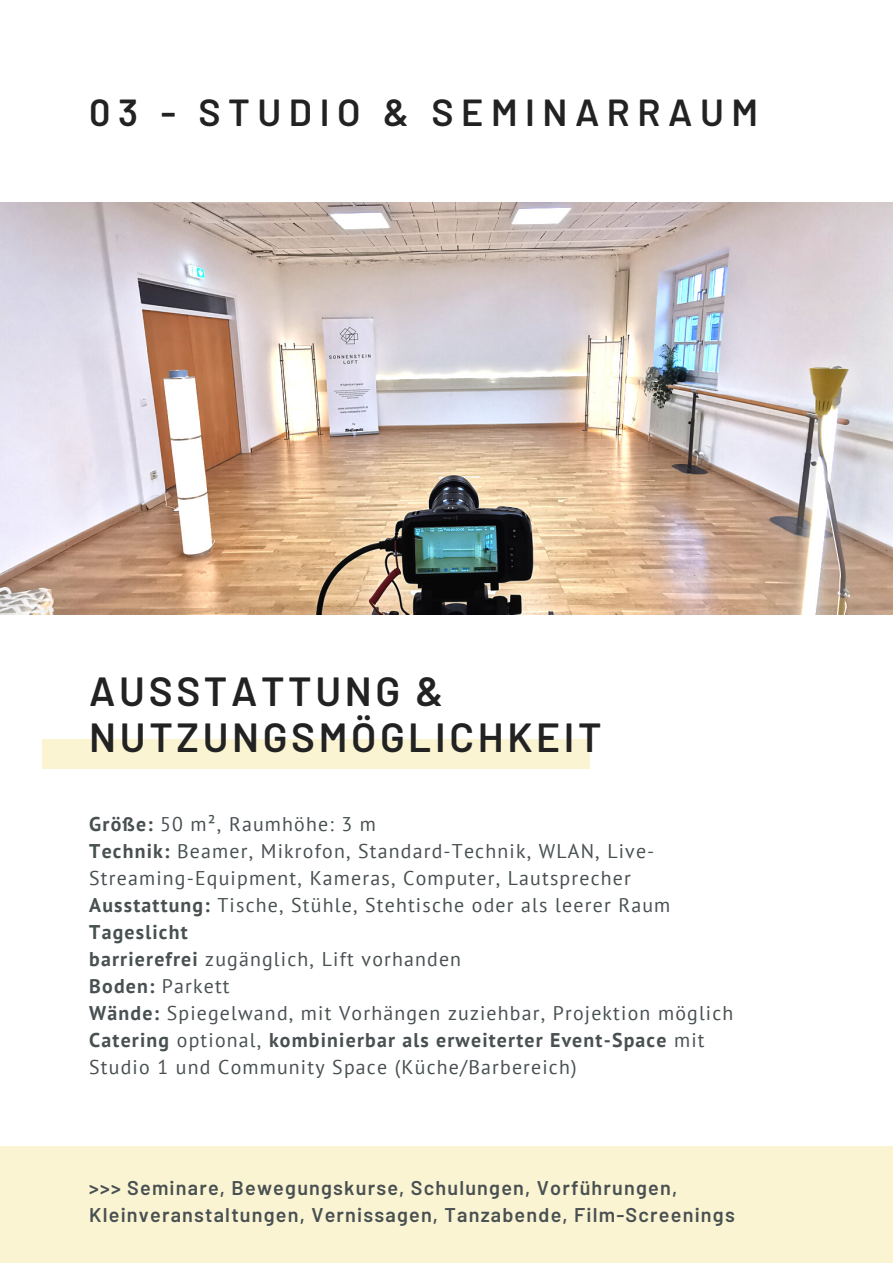
<style>
.page{position:relative;width:893px;height:1264px;background:#fff}
.page>*{position:absolute;margin:0;border:0;box-sizing:border-box;transform-origin:0 0}
.t1{font:600 40.65px/46px "Barlow";letter-spacing:.09em;color:#222}
.t2{font:600 37.65px "Barlow";letter-spacing:.2em;color:#222}
.t3{font:19.8px/27px "PT Sans";letter-spacing:.06em;color:#495052}
.t4{font:600 19.8px/27px "Barlow";letter-spacing:.06em;color:#495052}
.s1{font-weight:700}
</style>
<div class="page">
<div style="left:42px;top:739px;width:547px;height:29px;background:#faf4d2"></div>
<div style="left:0;top:1146px;width:892px;height:116px;background:#faf4d2"></div>
<img style="left:0;top:202px;width:892px;height:413px">
<h2 class="t2" style="left:89px;top:88px;width:670px">03 - STUDIO &amp; SEMINARRAUM</h2>
<h1 class="t1" style="left:89px;top:666px;width:514px">AUSSTATTUNG &amp;<br>NUTZUNGSMÖGLICHKEIT</h1>
<p class="t3" style="left:89px;top:810px;width:645px"><span class="s1">Größe:</span> 50 m², Raumhöhe: 3 m<br><span class="s1">Technik:</span> Beamer, Mikrofon, Standard-Technik, WLAN, Live-Streaming-Equipment, Kameras, Computer, Lautsprecher <span class="s1">Ausstattung:</span> Tische, Stühle, Stehtische oder als leerer Raum <span class="s1">Tageslicht<br>barrierefrei</span> zugänglich, Lift vorhanden<br><span class="s1">Boden:</span> Parkett<br><span class="s1">Wände:</span> Spiegelwand, mit Vorhängen zuziehbar, Projektion möglich <span class="s1">Catering</span> optional, <span class="s1">kombinierbar als erweiterter Event-Space</span> mit Studio 1 und Community Space (Küche/Barbereich)</p>
<p class="t4" style="left:89px;top:1173px;width:647px">&gt;&gt;&gt; Seminare, Bewegungskurse, Schulungen, Vorführungen,<br>Kleinveranstaltungen, Vernissagen, Tanzabende, Film-Screenings</p>
</div>
